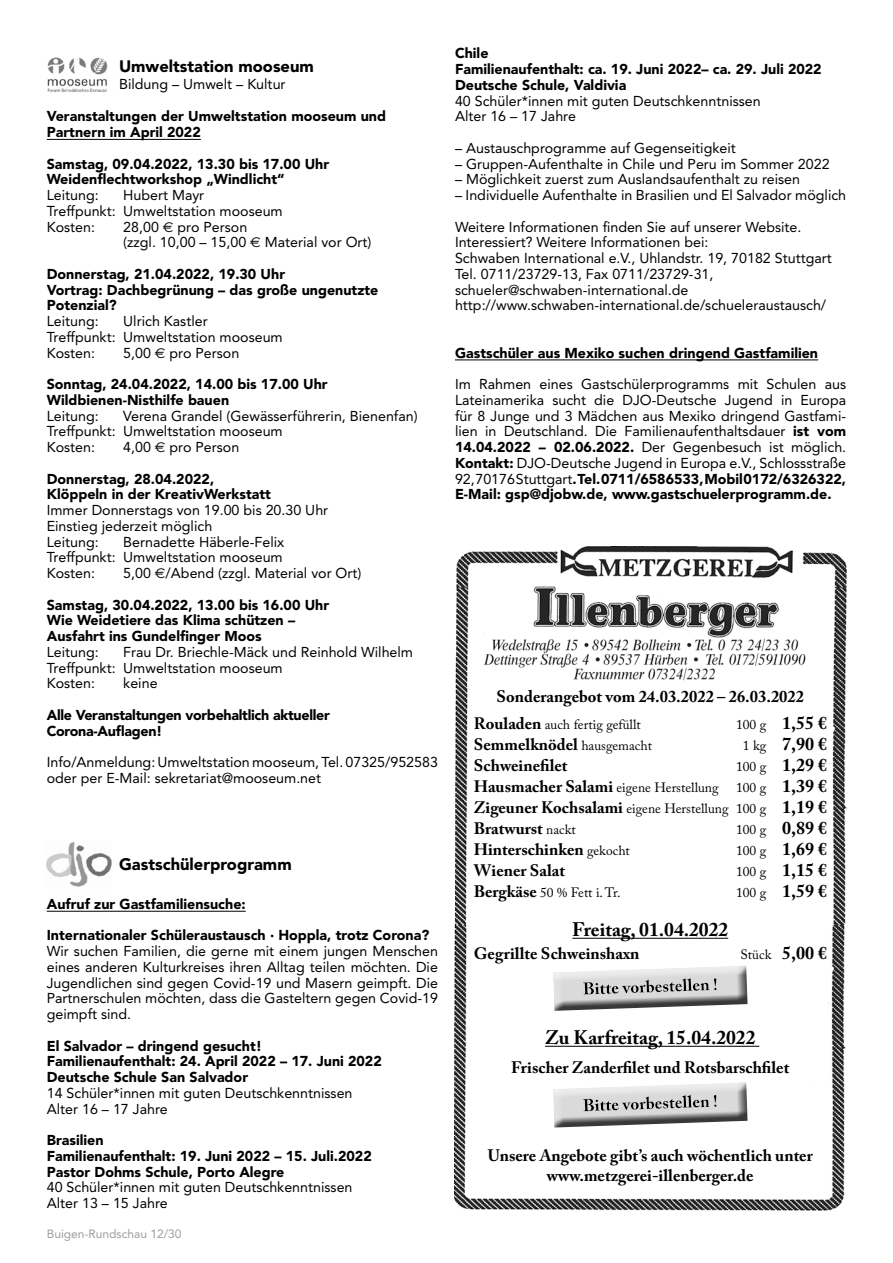
<style>
.page{position:relative;width:893px;height:1263px;background:#fff}
.page>*{position:absolute;margin:0;border:0;box-sizing:border-box;transform-origin:0 0}
.t1{font:700 19.5px "Adobe Caslon Pro";color:#000}
.t2{font:700 18px "Adobe Caslon Pro";color:#000}
.t3{font:700 16.5px/19.5px "Adobe Caslon Pro";color:#000;text-align:center}
.t4{font:900 16.5px "Avenir";color:#000}
.t5{font:14.25px/15.8px "Avenir";color:#000}
.t6{font:900 14.25px/15.8px "Avenir";color:#000}
.t7{font:900 14.25px/15.8px "Avenir";letter-spacing:-.02em;color:#000}
.t8{font:13.5px "Adobe Caslon Pro";color:#000}
.t9{font:12px "Avenir";color:#9d9d9c}
.s1{font-family:"Euro Sans"}
.s2{font-weight:900}
.s3{font-weight:700;font-size:16.5px}
.s4{font-weight:400;font-size:13.5px}
.s5{font-weight:700;font-size:18px}
</style>
<div class="page">
<img style="left:455px;top:547px;width:392px;height:378px">
<img style="left:455px;top:925px;width:391px;height:285px">
<hr style="left:572px;top:938px;width:156px;height:1px;background:#000">
<hr style="left:545px;top:1046px;width:214px;height:1px;background:#000">
<svg style="left:552px;top:1082px;width:196px;height:48px"></svg>
<svg style="left:552px;top:965px;width:196px;height:48px"></svg>
<hr style="left:47px;top:139px;width:154px;height:1px;background:#000">
<hr style="left:455px;top:360px;width:363px;height:1px;background:#000">
<hr style="left:47px;top:911px;width:199px;height:1px;background:#000">
<img style="left:47px;top:57px;width:60px;height:36px">
<img style="left:47px;top:842px;width:64px;height:45px">
<p class="t4" style="left:119px;top:57px;width:196px">Umweltstation mooseum</p>
<p class="t5" style="left:119px;top:76px;width:168px">Bildung – Umwelt – Kultur</p>
<p class="t6" style="left:47px;top:108px;width:341px">Veranstaltungen der Umweltstation mooseum und<br>Partnern im April 2022</p>
<p class="t6" style="left:47px;top:156px;width:284px">Samstag, 09.04.2022, 13.30 bis 17.00 Uhr<br>Weidenflechtworkshop „Windlicht“</p>
<p class="t5" style="left:47px;top:187px;width:53px">Leitung:</p>
<p class="t5" style="left:47px;top:187px;width:237px;text-indent:76px">Hubert Mayr<br>Treffpunkt: Umweltstation mooseum<br>Kosten:</p>
<p class="t5" style="left:123px;top:219px;width:250px">28,00 <span class="s1">€</span> pro Person<br>(zzgl. 10,00 – 15,00 <span class="s1">€</span> Material vor Ort)</p>
<p class="t6" style="left:47px;top:266px;width:333px">Donnerstag, 21.04.2022, 19.30 Uhr<br>Vortrag: Dachbegrünung – das große ungenutzte<br>Potenzial?</p>
<p class="t5" style="left:47px;top:313px;width:53px">Leitung:</p>
<p class="t5" style="left:47px;top:313px;width:237px;text-indent:76px">Ulrich Kastler<br>Treffpunkt: Umweltstation mooseum<br>Kosten:</p>
<p class="t5" style="left:123px;top:345px;width:118px">5,00 <span class="s1">€</span> pro Person</p>
<p class="t6" style="left:47px;top:376px;width:282px">Sonntag, 24.04.2022, 14.00 bis 17.00 Uhr<br>Wildbienen-Nisthilfe bauen</p>
<p class="t5" style="left:47px;top:408px;width:53px">Leitung:</p>
<p class="t5" style="left:47px;top:408px;width:372px;text-indent:76px">Verena Grandel (Gewässerführerin, Bienenfan)<br>Treffpunkt: Umweltstation mooseum<br>Kosten:</p>
<p class="t5" style="left:123px;top:439px;width:118px">4,00 <span class="s1">€</span> pro Person</p>
<p class="t6" style="left:47px;top:471px;width:226px">Donnerstag, 28.04.2022,<br>Klöppeln in der KreativWerkstatt</p>
<p class="t5" style="left:47px;top:502px;width:283px">Immer Donnerstags von 19.00 bis 20.30 Uhr<br>Einstieg jederzeit möglich<br>Leitung:</p>
<p class="t5" style="left:47px;top:534px;width:239px;text-align:justify;text-indent:76px">Bernadette Häberle-Felix Treffpunkt: Umweltstation mooseum Kosten:</p>
<p class="t5" style="left:123px;top:565px;width:240px">5,00 <span class="s1">€</span>/Abend (zzgl. Material vor Ort)</p>
<p class="t6" style="left:47px;top:597px;width:284px">Samstag, 30.04.2022, 13.00 bis 16.00 Uhr<br>Wie Weidetiere das Klima schützen –<br>Ausfahrt ins Gundelfinger Moos</p>
<p class="t5" style="left:47px;top:644px;width:53px">Leitung:</p>
<p class="t5" style="left:47px;top:644px;width:368px;text-indent:76px">Frau Dr. Briechle-Mäck und Reinhold Wilhelm<br>Treffpunkt: Umweltstation mooseum<br>Kosten:</p>
<p class="t5" style="left:123px;top:675px;width:36px">keine</p>
<p class="t7" style="left:47px;top:707px;width:285px">Alle Veranstaltungen vorbehaltlich aktueller<br>Corona-Auflagen!</p>
<p class="t5" style="left:47px;top:754px;width:393px">Info/Anmeldung: Umweltstation mooseum, Tel. 07325/952583 oder per E-Mail: sekretariat@mooseum.net</p>
<p class="t4" style="left:119px;top:854px;width:174px">Gastschülerprogramm</p>
<p class="t6" style="left:47px;top:896px;width:200px">Aufruf zur Gastfamiliensuche:</p>
<p class="t6" style="left:47px;top:927px;width:384px">Internationaler Schüleraustausch · Hoppla, trotz Corona?</p>
<p class="t5" style="left:47px;top:943px;width:393px;text-align:justify">Wir suchen Familien, die gerne mit einem jungen Menschen eines anderen Kulturkreises ihren Alltag teilen möchten. Die Jugendlichen sind gegen Covid-19 und Masern geimpft. Die Partnerschulen möchten, dass die Gasteltern gegen Covid-19 geimpft sind.</p>
<p class="t6" style="left:47px;top:1038px;width:337px">El Salvador – dringend gesucht!<br>Familienaufenthalt: 24. April 2022 – 17. Juni 2022<br>Deutsche Schule San Salvador</p>
<p class="t5" style="left:47px;top:1085px;width:307px">14 Schüler*innen mit guten Deutschkenntnissen<br>Alter 16 – 17 Jahre</p>
<p class="t6" style="left:47px;top:1132px;width:327px">Brasilien<br>Familienaufenthalt: 19. Juni 2022 – 15. Juli.2022<br>Pastor Dohms Schule, Porto Alegre</p>
<p class="t5" style="left:47px;top:1179px;width:307px">40 Schüler*innen mit guten Deutschkenntnissen<br>Alter 13 – 15 Jahre</p>
<p class="t9" style="left:47px;top:1227px;width:136px">Buigen-Rundschau 12/30</p>
<p class="t6" style="left:455px;top:45px;width:368px">Chile<br>Familienaufenthalt: ca. 19. Juni 2022– ca. 29. Juli 2022<br>Deutsche Schule, Valdivia</p>
<p class="t5" style="left:455px;top:93px;width:307px">40 Schüler*innen mit guten Deutschkenntnissen<br>Alter 16 – 17 Jahre</p>
<p class="t5" style="left:455px;top:140px;width:282px">– Austauschprogramme auf Gegenseitigkeit</p>
<p class="t5" style="left:455px;top:156px;width:376px">– Gruppen-Aufenthalte in Chile und Peru im Sommer 2022</p>
<p class="t5" style="left:455px;top:171px;width:347px">– Möglichkeit zuerst zum Auslandsaufenthalt zu reisen</p>
<p class="t5" style="left:455px;top:187px;width:393px">– Individuelle Aufenthalte in Brasilien und El Salvador möglich</p>
<p class="t5" style="left:455px;top:219px;width:378px">Weitere Informationen finden Sie auf unserer Website.<br>Interessiert? Weitere Informationen bei:<br>Schwaben International e.V., Uhlandstr. 19, 70182 Stuttgart Tel. 0711/23729-13, Fax 0711/23729-31, schueler@schwaben-international.de http://www.schwaben-international.de/schueleraustausch/</p>
<p class="t6" style="left:455px;top:345px;width:365px">Gastschüler aus Mexiko suchen dringend Gastfamilien</p>
<p class="t5" style="left:455px;top:376px;width:393px;text-align:justify">Im Rahmen eines Gastschülerprogramms mit Schulen aus Lateinamerika sucht die DJO-Deutsche Jugend in Europa für 8 Junge und 3 Mädchen aus Mexiko dringend Gastfami&shy;lien in Deutschland. Die Familienaufenthaltsdauer <span class="s2">ist vom 14.04.2022 – 02.06.2022.</span> Der Gegenbesuch ist möglich.<br><span class="s2">Kontakt:</span> DJO-Deutsche Jugend in Europa e.V., Schlossstraße 92, 70176 Stuttgart<span class="s2">. Tel. 0711/6586533, Mobil 0172/6326322, E-Mail: gsp@djobw.de, www.gastschuelerprogramm.de.</span></p>
<p class="t3" style="left:496px;top:687px;width:309px">Sonderangebot vom 24.03.2022 – 26.03.2022</p>
<p class="t8" style="left:474px;top:717px;width:169px"><span class="s3">Rouladen</span> auch fertig gefüllt</p>
<p class="t2" style="left:736px;top:712px;width:92px"><span class="s4">100 g</span> 1,55 €</p>
<p class="t3" style="left:474px;top:735px;width:180px">Semmelknödel <span class="s4">hausgemacht</span></p>
<p class="t2" style="left:743px;top:733px;width:85px"><span class="s4">1 kg</span> 7,90 €</p>
<p class="t3" style="left:474px;top:756px;width:95px">Schweinefilet</p>
<p class="t2" style="left:736px;top:754px;width:92px"><span class="s4">100 g</span> 1,29 €</p>
<p class="t8" style="left:474px;top:780px;width:246px"><span class="s3">Hausmacher Salami</span> eigene Herstellung</p>
<p class="t2" style="left:736px;top:775px;width:92px"><span class="s4">100 g</span> 1,39 €</p>
<p class="t8" style="left:474px;top:801px;width:354px"><span class="s3">Zigeuner Kochsalami</span> eigene Herstellung 100 g <span class="s5">1,19 €</span></p>
<p class="t3" style="left:474px;top:819px;width:104px">Bratwurst <span class="s4">nackt</span></p>
<p class="t2" style="left:736px;top:817px;width:92px"><span class="s4">100 g</span> 0,89 €</p>
<p class="t3" style="left:474px;top:840px;width:158px">Hinterschinken <span class="s4">gekocht</span></p>
<p class="t2" style="left:736px;top:838px;width:92px"><span class="s4">100 g</span> 1,69 €</p>
<p class="t3" style="left:474px;top:861px;width:93px">Wiener Salat</p>
<p class="t2" style="left:736px;top:859px;width:92px"><span class="s4">100 g</span> 1,15 €</p>
<p class="t8" style="left:474px;top:885px;width:148px"><span class="s3">Bergkäse</span> 50 % Fett i. Tr.</p>
<p class="t2" style="left:736px;top:880px;width:92px"><span class="s4">100 g</span> 1,59 €</p>
<h1 class="t1" style="left:572px;top:918px;width:157px">Freitag, 01.04.2022</h1>
<p class="t3" style="left:474px;top:943px;width:167px">Gegrillte Schweinshaxn</p>
<p class="t8" style="left:740px;top:946px;width:88px">Stück <span class="s5">5,00 €</span></p>
<h1 class="t1" style="left:545px;top:1026px;width:212px">Zu Karfreitag, 15.04.2022</h1>
<p class="t3" style="left:511px;top:1057px;width:280px">Frischer Zanderfilet und Rotsbarschfilet</p>
<p class="t3" style="left:488px;top:1146px;width:326px">Unsere Angebote gibt’s auch wöchentlich unter www.metzgerei-illenberger.de</p>
</div>
